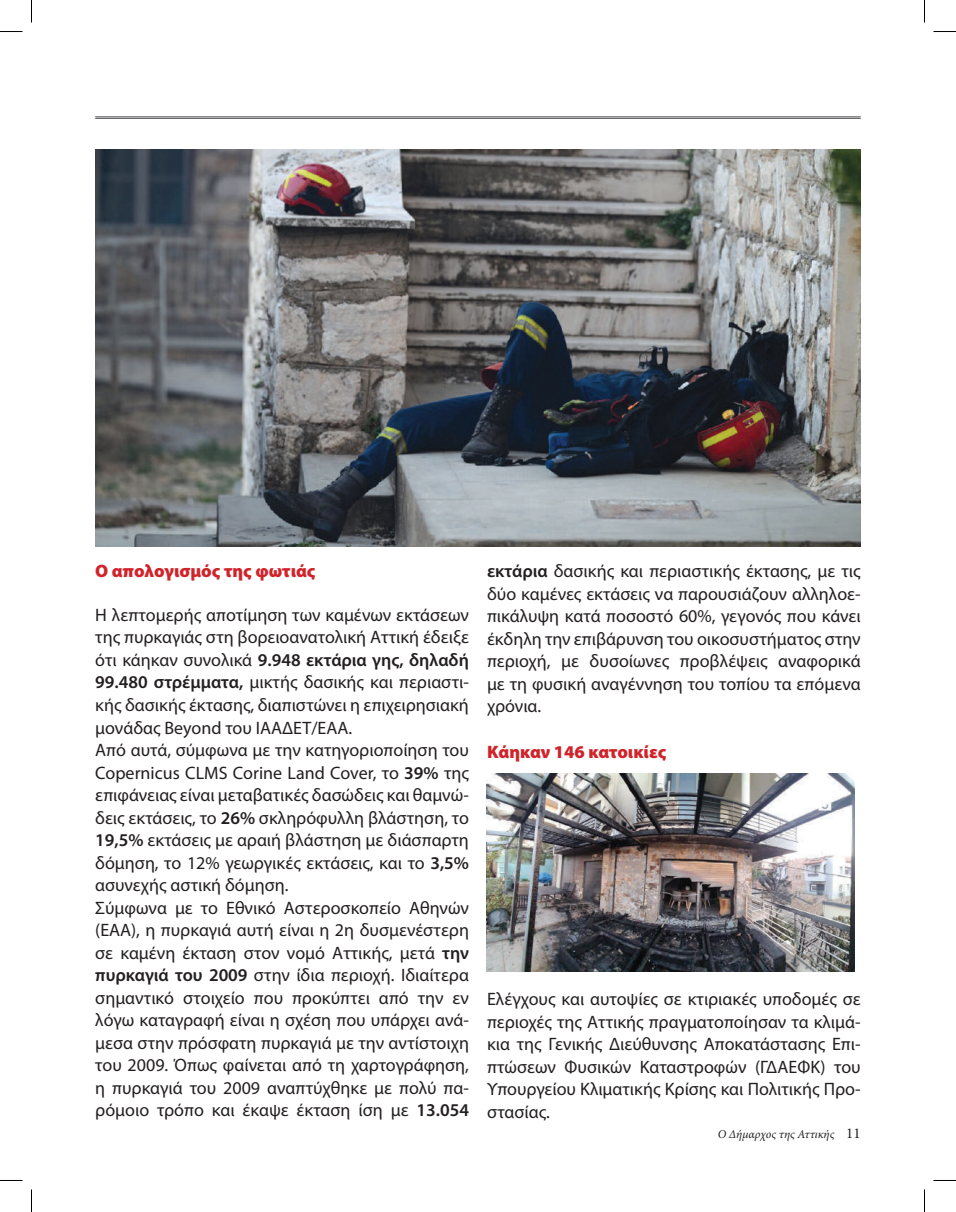
<style>
.page{position:relative;width:956px;height:1212px;background:#fff}
.page>*{position:absolute;margin:0;border:0;box-sizing:border-box;transform-origin:0 0}
.t1{font:18px/22.5px "Myriad Pro";color:#231f20;text-align:justify}
.t2{font:900 18px "Myriad Pro";color:#d1232a}
.t3{font:italic 12px "Minion Pro";color:#231f20}
.s1{font-weight:600}
.s2{font-style:normal;font-size:15px}
</style>
<div class="page">
<img style="left:95px;top:150px;width:766px;height:396px">
<img style="left:486px;top:773px;width:368px;height:198px">
<hr style="left:95px;top:116px;width:766px;height:1px;background:#57585a">
<hr style="left:95px;top:118px;width:766px;height:1px;background:#57585a">
<svg style="left:0;top:31px;width:22px;height:1px"></svg>
<svg style="left:933px;top:31px;width:23px;height:1px"></svg>
<svg style="left:31px;top:0;width:1px;height:22px"></svg>
<svg style="left:31px;top:1189px;width:1px;height:22px"></svg>
<svg style="left:924px;top:0;width:1px;height:22px"></svg>
<svg style="left:924px;top:1189px;width:1px;height:22px"></svg>
<p class="t2" style="left:95px;top:559px;width:222px">Ο απολογισμός της φωτιάς</p>
<p class="t1" style="left:95px;top:603px;width:375px;text-align:left">Η λεπτομερής αποτίμηση των καμένων εκτάσεων της πυρκαγιάς στη βορειοανατολική Αττική έδειξε ότι κάηκαν συνολικά <span class="s1">9.948 εκτάρια γης, δηλαδή 99.480 στρέμματα,</span> μικτής δασικής και περιαστι&shy;κής δασικής έκτασης, διαπιστώνει η επιχειρησιακή μονάδας Beyond του ΙΑΑΔΕΤ/ΕΑΑ.<br>Από αυτά, σύμφωνα με την κατηγοριοποίηση του Copernicus CLMS Corine Land Cover, το <span class="s1">39%</span> της επιφάνειας είναι μεταβατικές δασώδεις και θαµνώ&shy;δεις εκτάσεις, το <span class="s1">26%</span> σκληρόφυλλη βλάστηση, το <span class="s1">19,5%</span> εκτάσεις µε αραιή βλάστηση με διάσπαρτη δόμηση, το 12% γεωργικές εκτάσεις, και το <span class="s1">3,5% </span>ασυνεχής αστική δόμηση.<br>Σύμφωνα με το Εθνικό Αστεροσκοπείο Αθηνών (ΕΑΑ), η πυρκαγιά αυτή είναι η 2η δυσμενέστερη σε καμένη έκταση στον νομό Αττικής, μετά <span class="s1">την πυρκαγιά του 2009</span> στην ίδια περιοχή. Ιδιαίτερα σημαντικό στοιχείο που προκύπτει από την εν λόγω καταγραφή είναι η σχέση που υπάρχει ανά&shy;μεσα στην πρόσφατη πυρκαγιά με την αντίστοιχη του 2009. Όπως φαίνεται από τη χαρτογράφηση, η πυρκαγιά του 2009 αναπτύχθηκε με πολύ πα&shy;ρόμοιο τρόπο και έκαψε έκταση ίση με <span class="s1">13.054</span></p>
<p class="t1" style="left:487px;top:559px;width:375px"><span class="s1">εκτάρια</span> δασικής και περιαστικής έκτασης, με τις δύο καμένες εκτάσεις να παρουσιάζουν αλληλοε&shy;πικάλυψη κατά ποσοστό 60%, γεγονός που κάνει έκδηλη την επιβάρυνση του οικοσυστήματος στην περιοχή, με δυσοίωνες προβλέψεις αναφορικά με τη φυσική αναγέννηση του τοπίου τα επόμενα χρόνια.</p>
<p class="t2" style="left:487px;top:739px;width:181px">Κάηκαν 146 κατοικίες</p>
<p class="t1" style="left:487px;top:987px;width:375px">Ελέγχους και αυτοψίες σε κτιριακές υποδομές σε περιοχές της Αττικής πραγματοποίησαν τα κλιμά&shy;κια της Γενικής Διεύθυνσης Αποκατάστασης Επι&shy;πτώσεων Φυσικών Καταστροφών (ΓΔΑΕΦΚ) του Υπουργείου Κλιματικής Κρίσης και Πολιτικής Προ&shy;στασίας.</p>
<p class="t3" style="left:718px;top:1125px;width:145px">Ο Δήμαρχος της Αττικής <span class="s2">11</span></p>
</div>
